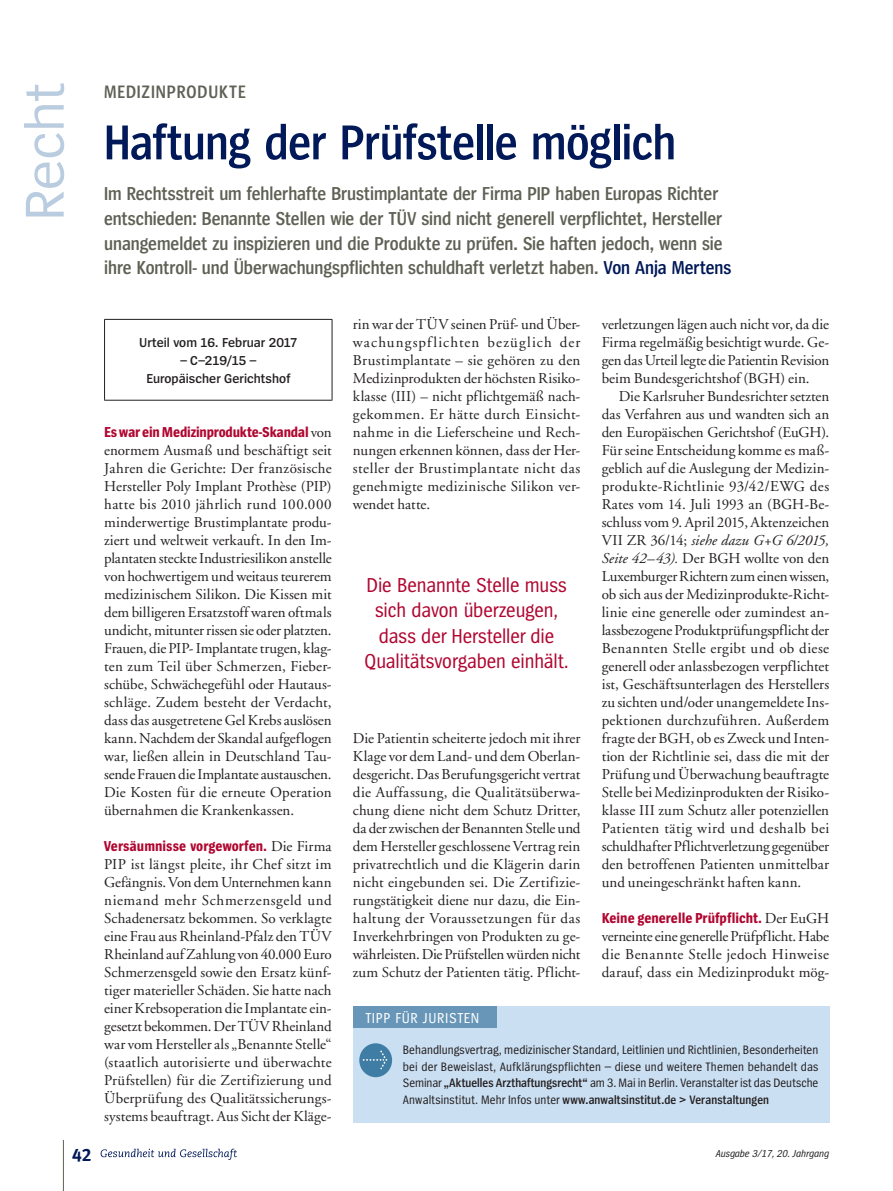
<style>
.page{position:relative;width:893px;height:1191px;background:#fff}
.page>*{position:absolute;margin:0;border:0;box-sizing:border-box;transform-origin:0 0}
.t1{font:57px "Spiegel";color:#baccdf}
.Recht_Head{font:600 51px "Spiegel Cd";letter-spacing:-.01em;color:#011958}
.Zitat_Recht{font:21px/25.5px "Spiegel Cd";letter-spacing:-.005em;color:#b00630;text-align:center}
.Magazin_Vorspann{font:600 19.5px/24.8px "Spiegel Cd";letter-spacing:-.005em;color:#606155}
.Recht_Dachzeile{font:600 18.75px "Spiegel Cd";letter-spacing:.045em;color:#606155}
.Fließ_10_12pt_oE_Rec{font:15px/18px "GG Garamond";letter-spacing:.005em;color:#231f20;text-align:justify}
.Fließ_10_12pt_mE_Rec{font:15px/18px "GG Garamond";letter-spacing:.01em;color:#231f20;text-align:justify}
.t2{font:15px "Spiegel Cd";letter-spacing:.05em;color:#fff}
.Service_Fließ_Fuß{font:600 13.5px "Spiegel";color:#231f20}
.allg-Box_Copy_8_5_11{font:12.75px/16.5px "Spiegel Cd";color:#231f20;text-align:justify}
.t3{font:italic 10.5px "Spiegel Cd";color:#231f20}
.s1{color:#011958}
.s2{font-family:"Spiegel Cd";font-weight:700;color:#b00630}
.s3{font-style:italic}
.s4{font-weight:600}
</style>
<div class="page">
<hr style="left:63px;top:1140px;width:1px;height:51px;background:#606155">
<svg style="left:101px;top:1148px;width:136px;height:11px"></svg>
<hr style="left:104px;top:319px;width:228px;height:1px;background:#231f20">
<hr style="left:104px;top:320px;width:1px;height:80px;background:#231f20">
<hr style="left:332px;top:320px;width:1px;height:80px;background:#231f20">
<hr style="left:104px;top:400px;width:228px;height:1px;background:#231f20">
<div style="left:353px;top:1006px;width:476px;height:117px;background:#cbdff2"></div>
<div style="left:353px;top:1006px;width:143px;height:22px;background:#6896b9"></div>
<div style="left:359px;top:1043px;width:33px;height:34px;background:#407da5;border-radius:50%"></div>
<svg style="left:363px;top:1050px;width:24px;height:19px"></svg>
<h1 class="t1" style="left:16px;top:221px;width:139px;rotate:-90deg">Recht</h1>
<p class="Recht_Dachzeile" style="left:104px;top:82px;width:143px">MEDIZINPRODUKTE</p>
<p class="Recht_Head" style="left:104px;top:117px;width:573px">Haftung der Prüfstelle möglich</p>
<p class="Magazin_Vorspann" style="left:104px;top:182px;width:629px">Im Rechtsstreit um fehlerhafte Brustimplantate der Firma PIP haben Europas Richter entschieden: Benannte Stellen wie der TÜV sind nicht generell verpflichtet, Hersteller unangemeldet zu inspizieren und die Produkte zu prüfen. Sie haften jedoch, wenn sie ihre Kontroll- und Überwachungspflichten schuldhaft verletzt haben. <span class="s1">Von Anja Mertens</span></p>
<p class="Service_Fließ_Fuß" style="left:139px;top:336px;width:160px">Urteil vom 16. Februar 2017</p>
<p class="Service_Fließ_Fuß" style="left:180px;top:354px;width:77px">– C–219/15 –</p>
<p class="Service_Fließ_Fuß" style="left:146px;top:372px;width:145px">Europäischer Gerichtshof</p>
<p class="Fließ_10_12pt_oE_Rec" style="left:104px;top:423px;width:229px"><span class="s2">Es war ein Medizinprodukte-Skandal</span> von enormem Ausmaß und beschäftigt seit Jahren die Gerichte: Der französische Hersteller Poly Implant Prothèse (PIP) hatte bis 2010 jährlich rund 100.000 minderwertige Brustimplantate produ&shy;ziert und weltweit verkauft. In den Im&shy;plantaten steckte Industriesilikon anstelle von hochwertigem und weitaus teurerem medizinischem Silikon. Die Kissen mit dem billigeren Ersatzstoff waren oftmals undicht, mitunter rissen sie oder platzten.<br>Frauen, die PIP- Implantate trugen, klag&shy;ten zum Teil über Schmerzen, Fieber&shy;schübe, Schwächegefühl oder Hautaus&shy;schläge. Zudem besteht der Verdacht, dass das ausgetretene Gel Krebs auslösen kann. Nachdem der Skandal aufgeflogen war, ließen allein in Deutschland Tau&shy;sende Frauen die Implantate austauschen.<br>Die Kosten für die erneute Operation übernahmen die Krankenkassen.</p>
<p class="Fließ_10_12pt_oE_Rec" style="left:104px;top:837px;width:229px"><span class="s2">Versäumnisse vorgeworfen.</span> Die Firma PIP ist längst pleite, ihr Chef sitzt im Gefängnis. Von dem Unternehmen kann niemand mehr Schmerzensgeld und Schadenersatz bekommen. So verklagte eine Frau aus Rheinland-Pfalz den TÜV Rheinland auf Zahlung von 40.000 Euro Schmerzensgeld sowie den Ersatz künf&shy;tiger materieller Schäden. Sie hatte nach einer Krebsoperation die Implantate ein&shy;gesetzt bekommen. Der TÜV Rheinland war vom Hersteller als „Benannte Stelle“ (staatlich autorisierte und überwachte Prüfstellen) für die Zertifizierung und Überprüfung des Qualitätssicherungs&shy;systems beauftragt. Aus Sicht der Kläge-</p>
<p class="Fließ_10_12pt_oE_Rec" style="left:353px;top:315px;width:229px">rin war der TÜV seinen Prüf- und Über&shy;wachungspflichten bezüglich der Brustimplantate – sie gehören zu den Medizinprodukten der höchsten Risiko&shy;klasse (III) – nicht pflichtgemäß nach&shy;gekommen. Er hätte durch Einsicht&shy;nahme in die Lieferscheine und Rech&shy;nungen erkennen können, dass der Her&shy;steller der Brustimplantate nicht das genehmigte medizinische Silikon ver&shy;wendet hatte.</p>
<p class="Zitat_Recht" style="left:365px;top:572px;width:206px">Die Benannte Stelle muss sich davon überzeugen, dass der Hersteller die<br>Qualitätsvorgaben einhält.</p>
<p class="Fließ_10_12pt_oE_Rec" style="left:353px;top:729px;width:229px">Die Patientin scheiterte jedoch mit ihrer Klage vor dem Land- und dem Oberlan&shy;desgericht. Das Berufungsgericht vertrat die Auffassung, die Qualitätsüberwa&shy;chung diene nicht dem Schutz Dritter, da der zwischen der Benannten Stelle und dem Hersteller geschlossene Vertrag rein privatrechtlich und die Klägerin darin nicht eingebunden sei. Die Zertifizie&shy;rungstätigkeit diene nur dazu, die Ein&shy;haltung der Voraussetzungen für das Inverkehrbringen von Produkten zu ge&shy;währleisten. Die Prüfstellen würden nicht zum Schutz der Patienten tätig. Pflicht-</p>
<p class="Fließ_10_12pt_oE_Rec" style="left:602px;top:315px;width:229px">verletzungen lägen auch nicht vor, da die Firma regelmäßig besichtigt wurde. Ge&shy;gen das Urteil legte die Patientin Revision beim Bundesgerichtshof (BGH) ein.</p>
<p class="Fließ_10_12pt_mE_Rec" style="left:602px;top:387px;width:229px;text-indent:17px">Die Karlsruher Bundesrichter setzten das Verfahren aus und wandten sich an den Europäischen Gerichtshof (EuGH).<br>Für seine Entscheidung komme es maß&shy;geblich auf die Auslegung der Medizin&shy;produkte-Richtlinie 93/42/EWG des Rates vom 14. Juli 1993 an (BGH-Be&shy;schluss vom 9. April 2015, Aktenzeichen VII ZR 36/14; <span class="s3">siehe dazu G+G 6/2015, Seite 42–43).</span> Der BGH wollte von den Luxemburger Richtern zum einen wissen, ob sich aus der Medizinprodukte-Richt&shy;linie eine generelle oder zumindest an&shy;lassbezogene Produktprüfungspflicht der Benannten Stelle ergibt und ob diese generell oder anlassbezogen verpflichtet ist, Geschäftsunterlagen des Herstellers zu sichten und/oder unangemeldete Ins&shy;pektionen durchzuführen. Außerdem fragte der BGH, ob es Zweck und Inten&shy;tion der Richtlinie sei, dass die mit der Prüfung und Überwachung beauftragte Stelle bei Medizinprodukten der Risiko&shy;klasse III zum Schutz aller potenziellen Patienten tätig wird und deshalb bei schuldhafter Pflichtverletzung gegenüber den betroffenen Patienten unmittelbar und uneingeschränkt haften kann.</p>
<p class="Fließ_10_12pt_oE_Rec" style="left:602px;top:909px;width:229px"><span class="s2">Keine generelle Prüfpflicht.</span> Der EuGH verneinte eine generelle Prüfpflicht. Habe die Benannte Stelle jedoch Hinweise darauf, dass ein Medizinprodukt mög-</p>
<p class="t2" style="left:366px;top:1010px;width:115px">TIPP FÜR JURISTEN</p>
<p class="allg-Box_Copy_8_5_11" style="left:403px;top:1042px;width:417px">Behandlungsvertrag, medizinischer Standard, Leitlinien und Richtlinien, Besonderheiten bei der Beweislast, Aufklärungspflichten – diese und weitere Themen behandelt das Seminar <span class="s4">„Aktuelles Arzthaftungsrecht“</span> am 3. Mai in Berlin. Veranstalter ist das Deutsche Anwaltsinstitut. Mehr Infos unter <span class="s4">www.anwaltsinstitut.de &gt; Veranstaltungen</span></p>
<p class="t3" style="left:716px;top:1148px;width:115px">Ausgabe 3/17, 20. Jahrgang</p>
</div>
